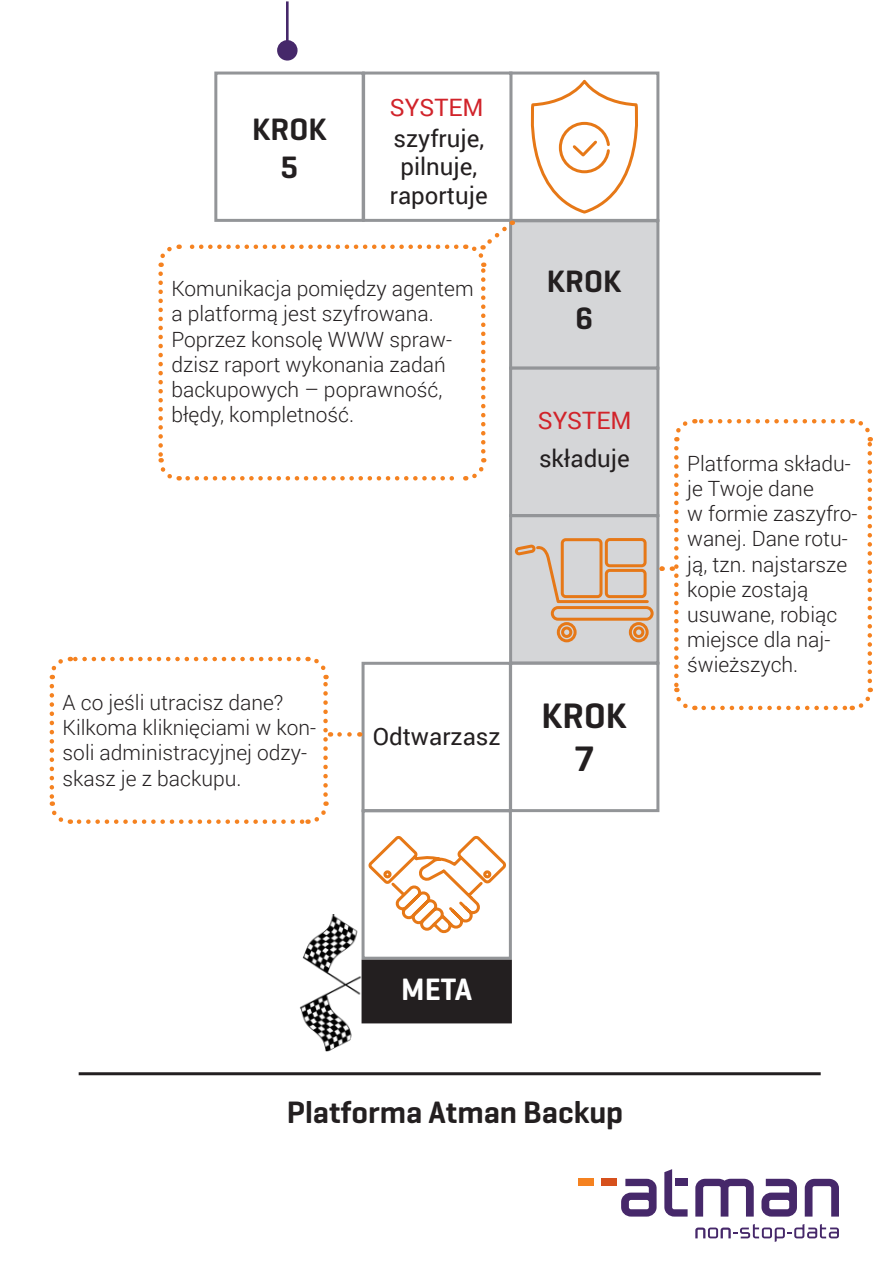
<style>
.page{position:relative;width:893px;height:1263px;background:#fff}
.page>*{position:absolute;margin:0;border:0;box-sizing:border-box;transform-origin:0 0}
.Tytuł{font:600 36px/43.2px "Geogrotesque";color:#231f20;text-align:center}
.Krok{font:600 31.5px/37.8px "Geogrotesque";color:#231f20;text-align:center}
.Krok-2{font:600 31.5px "Geogrotesque";color:#fff}
.Akcja{font:24px/28.8px "Roboto";color:#231f20;text-align:center}
.Kto{font:24px "Roboto";color:#d1232a}
.Treść{font:300 21px/25.2px "Roboto";color:#231f20}
</style>
<div class="page">
<div style="left:214px;top:72px;width:151px;height:150px;background:#fff;border:3px solid #939598"></div>
<div style="left:362px;top:662px;width:150px;height:150px;background:#fff;border:3px solid #939598"></div>
<div style="left:362px;top:809px;width:150px;height:151px;background:#fff;border:3px solid #939598"></div>
<div style="left:509px;top:72px;width:150px;height:150px;background:#fff;border:3px solid #939598"></div>
<div style="left:509px;top:514px;width:150px;height:150px;background:#d5d6d8;border:3px solid #939598"></div>
<div style="left:509px;top:662px;width:150px;height:150px;background:#fff;border:3px solid #939598"></div>
<div style="left:509px;top:219px;width:150px;height:151px;background:#d5d6d8;border:3px solid #939598"></div>
<div style="left:509px;top:367px;width:150px;height:150px;background:#d5d6d8;border:3px solid #939598"></div>
<div style="left:362px;top:72px;width:150px;height:150px;background:#fff;border:3px solid #939598"></div>
<svg style="left:158px;top:274px;width:22px;height:207px"></svg>
<svg style="left:188px;top:458px;width:299px;height:23px"></svg>
<svg style="left:158px;top:244px;width:298px;height:23px"></svg>
<svg style="left:465px;top:221px;width:48px;height:230px"></svg>
<svg style="left:704px;top:688px;width:169px;height:23px"></svg>
<svg style="left:851px;top:419px;width:22px;height:262px"></svg>
<svg style="left:674px;top:419px;width:168px;height:22px"></svg>
<svg style="left:49px;top:686px;width:22px;height:138px"></svg>
<svg style="left:79px;top:801px;width:250px;height:23px"></svg>
<svg style="left:307px;top:656px;width:43px;height:139px"></svg>
<svg style="left:49px;top:656px;width:249px;height:23px"></svg>
<div style="left:363px;top:961px;width:147px;height:61px;background:#231f20"></div>
<div style="left:362px;top:960px;width:150px;height:63px;border:3px solid #231f20"></div>
<hr style="left:79px;top:1072px;width:742px;height:3px;background:#231f20">
<svg style="left:695px;top:1179px;width:59px;height:37px"></svg>
<svg style="left:761px;top:1179px;width:36px;height:37px"></svg>
<svg style="left:805px;top:1179px;width:34px;height:37px"></svg>
<svg style="left:621px;top:1179px;width:36px;height:37px"></svg>
<div style="left:602px;top:1179px;width:15px;height:7px;background:#d6501c"></div>
<div style="left:578px;top:1179px;width:15px;height:7px;background:#f58220"></div>
<svg style="left:664px;top:1169px;width:24px;height:47px"></svg>
<svg style="left:695px;top:1224px;width:144px;height:18px"></svg>
<svg style="left:662px;top:448px;width:33px;height:263px"></svg>
<img style="left:299px;top:913px;width:70px;height:139px">
<svg style="left:277px;top:1px;width:21px;height:60px"></svg>
<svg style="left:530px;top:81px;width:108px;height:133px"></svg>
<svg style="left:514px;top:538px;width:140px;height:105px"></svg>
<svg style="left:365px;top:833px;width:144px;height:103px"></svg>
<p class="Krok" style="left:252px;top:110px;width:76px">KROK<br>5</p>
<p class="Kto" style="left:390px;top:90px;width:95px">SYSTEM</p>
<p class="Akcja" style="left:390px;top:123px;width:99px">szyfruje, pilnuje, raportuje</p>
<p class="Treść" style="left:171px;top:275px;width:304px">Komunikacja pomiędzy agentem a platformą jest szyfrowana.<br>Poprzez konsolę WWW spraw&shy;dzisz raport wykonania zadań backupowych – poprawność, błędy, kompletność.</p>
<p class="Krok" style="left:547px;top:262px;width:76px">KROK<br>6</p>
<p class="Kto" style="left:538px;top:404px;width:95px">SYSTEM</p>
<p class="Akcja" style="left:539px;top:443px;width:92px">składuje</p>
<p class="Treść" style="left:63px;top:689px;width:255px">A co jeśli utracisz dane?<br>Kilkoma kliknięciami w kon&shy;soli administracyjnej odzy&shy;skasz je z backupu.</p>
<p class="Akcja" style="left:373px;top:721px;width:129px">Odtwarzasz</p>
<p class="Tytuł" style="left:542px;top:693px;width:87px">KROK<br>7</p>
<p class="Treść" style="left:687px;top:450px;width:172px">Platforma składu&shy;je Twoje dane<br>w formie zaszyfro&shy;wanej. Dane rotu&shy;ją, tzn. najstarsze kopie zostają usuwane, robiąc miejsce dla naj&shy;świeższych.</p>
<p class="Krok-2" style="left:401px;top:969px;width:72px">META</p>
<p class="Krok" style="left:287px;top:1093px;width:338px">Platforma Atman Backup</p>
</div>
